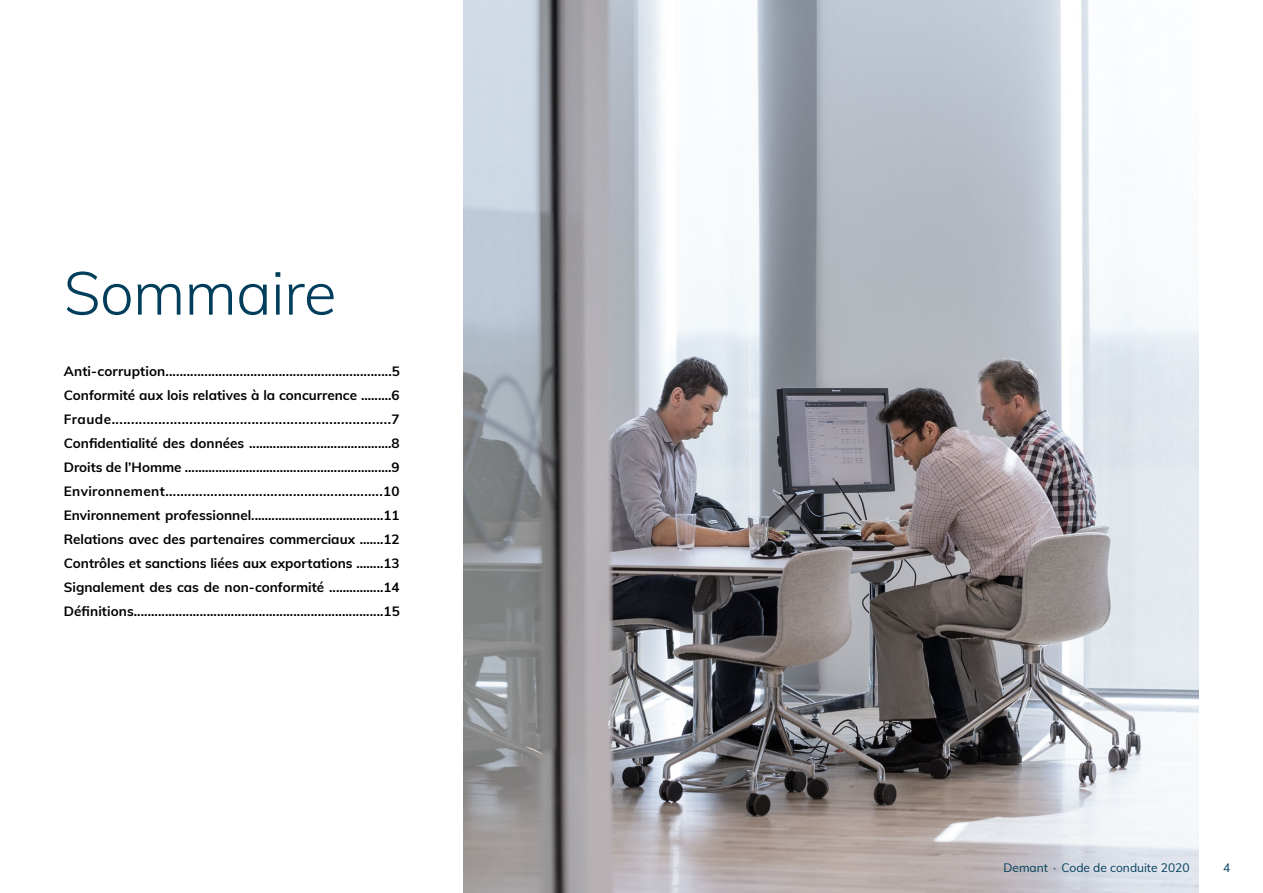
<style>
.page{position:relative;width:1263px;height:893px;background:#fff}
.page>*{position:absolute;margin:0;border:0;box-sizing:border-box;transform-origin:0 0}
.t1{font:300 60px "Muli";letter-spacing:-.01em;color:#003e5c}
.t2{font:700 13.5px/24px "Muli";color:#000;text-align:justify}
.t3{font:12px "Muli";color:#003e5c}
</style>
<div class="page">
<img style="left:463px;top:0;width:735px;height:893px">
<h1 class="t1" style="left:64px;top:249px;width:274px">Sommaire</h1>
<p class="t2" style="left:64px;top:358px;width:338px">Anti-corruption................................................................5<br>Conformité aux lois relatives à la concurrence .........6<br>Fraude........................................................................7<br>Confidentialité des données ..........................................8<br>Droits de l’Homme .............................................................9<br>Environnement..........................................................10<br>Environnement professionnel.......................................11<br>Relations avec des partenaires commerciaux .......12<br>Contrôles et sanctions liées aux exportations ........13<br>Signalement des cas de non-conformité ................14<br>Définitions........................................................................15</p>
<p class="t3" style="left:1003px;top:859px;width:188px">Demant ∙ Code de conduite 2020</p>
<p class="t3" style="left:1223px;top:859px;width:9px">4</p>
</div>
